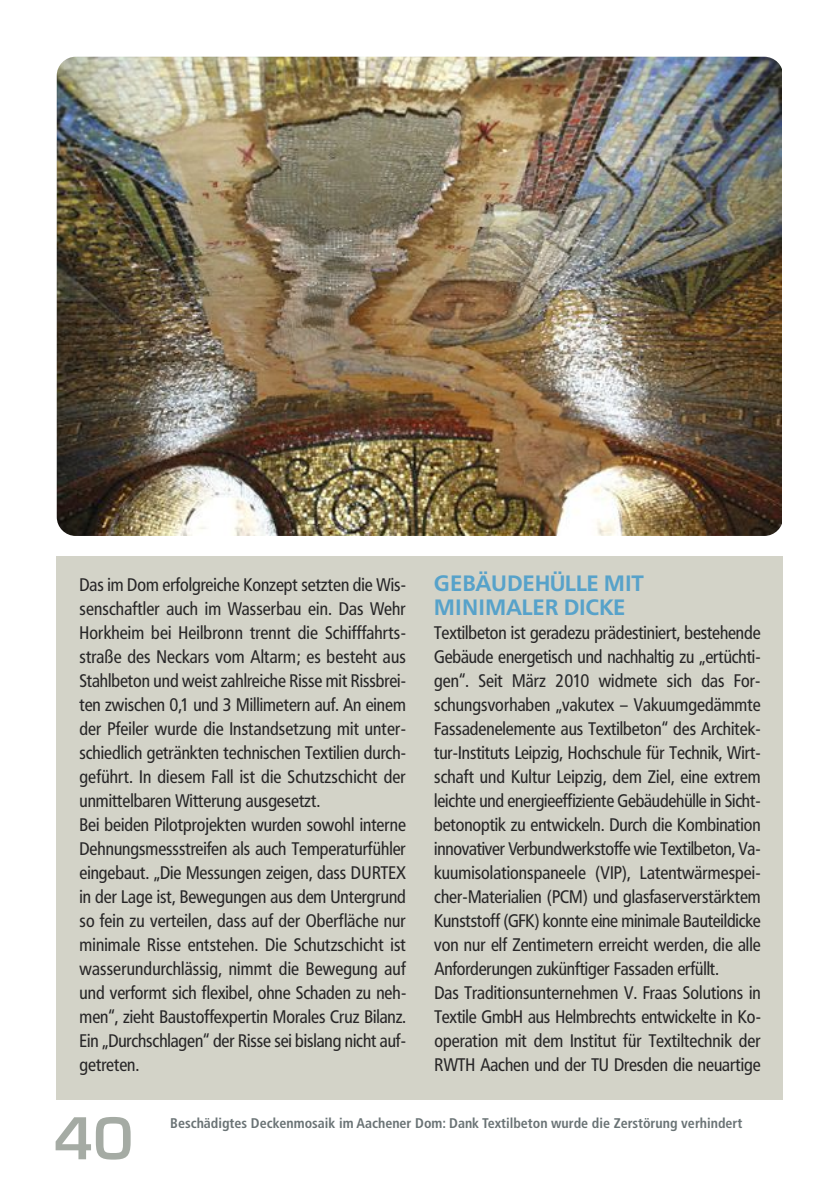
<style>
.page{position:relative;width:840px;height:1191px;background:#fff}
.page>*{position:absolute;margin:0;border:0;box-sizing:border-box;transform-origin:0 0}
.t1{font:600 56px "Eurostile";color:#a5aba4}
.t2{font:700 22px/24px "Frutiger BQ";letter-spacing:.015em;color:#57a2ca}
.t3{font:18px/24px "Frutiger Condensed BQ";color:#272627}
.t4{font:700 condensed 14px "Frutiger";color:#6a7375}
</style>
<div class="page">
<div style="left:57px;top:57px;width:725px;height:1043px;background:#d3d3c8"></div>
<div style="left:25px;top:36px;width:786px;height:520px;background:#fff"></div>
<img style="left:57px;top:57px;width:724px;height:479px;border-radius:19px">
<p class="t3" style="left:79px;top:572px;width:328px">Das im Dom erfolgreiche Konzept setzten die Wis&shy;senschaftler auch im Wasserbau ein. Das Wehr Horkheim bei Heilbronn trennt die Schifffahrts&shy;straße des Neckars vom Altarm; es besteht aus Stahlbeton und weist zahlreiche Risse mit Rissbrei&shy;ten zwischen 0,1 und 3 Millimetern auf. An einem der Pfeiler wurde die Instandsetzung mit unter&shy;schiedlich getränkten technischen Textilien durch&shy;geführt. In diesem Fall ist die Schutzschicht der unmittelbaren Witterung ausgesetzt.<br>Bei beiden Pilotprojekten wurden sowohl interne Dehnungsmessstreifen als auch Temperaturfühler eingebaut. „Die Messungen zeigen, dass DURTEX in der Lage ist, Bewegungen aus dem Untergrund so fein zu verteilen, dass auf der Oberfläche nur minimale Risse entstehen. Die Schutzschicht ist wasserundurchlässig, nimmt die Bewegung auf und verformt sich flexibel, ohne Schaden zu neh&shy;men“, zieht Baustoffexpertin Morales Cruz Bilanz.<br>Ein „Durchschlagen“ der Risse sei bislang nicht auf&shy;getreten.</p>
<p class="t2" style="left:434px;top:571px;width:211px">GEBÄUDEHÜLLE MIT<br>MINIMALER DICKE</p>
<p class="t3" style="left:434px;top:620px;width:328px">Textilbeton ist geradezu prädestiniert, bestehende Gebäude energetisch und nachhaltig zu „ertüchti&shy;gen“. Seit März 2010 widmete sich das For&shy;schungsvorhaben „vakutex – Vakuumgedämmte Fassadenelemente aus Textilbeton“ des Architek&shy;tur-Instituts Leipzig, Hochschule für Technik, Wirt&shy;schaft und Kultur Leipzig, dem Ziel, eine extrem leichte und energieeffiziente Gebäudehülle in Sicht&shy;betonoptik zu entwickeln. Durch die Kombination innovativer Verbundwerkstoffe wie Textilbeton, Va&shy;kuumisolationspaneele (VIP), Latentwärmespei&shy;cher-Materialien (PCM) und glasfaserverstärktem Kunststoff (GFK) konnte eine minimale Bauteildicke von nur elf Zentimetern erreicht werden, die alle Anforderungen zukünftiger Fassaden erfüllt.<br>Das Traditionsunternehmen V. Fraas Solutions in Textile GmbH aus Helmbrechts entwickelte in Ko&shy;operation mit dem Institut für Textiltechnik der RWTH Aachen und der TU Dresden die neuartige</p>
<h1 class="t1" style="left:54px;top:1117px;width:80px">40</h1>
<p class="t4" style="left:170px;top:1117px;width:573px">Beschädigtes Deckenmosaik im Aachener Dom: Dank Textilbeton wurde die Zerstörung verhindert</p>
</div>
